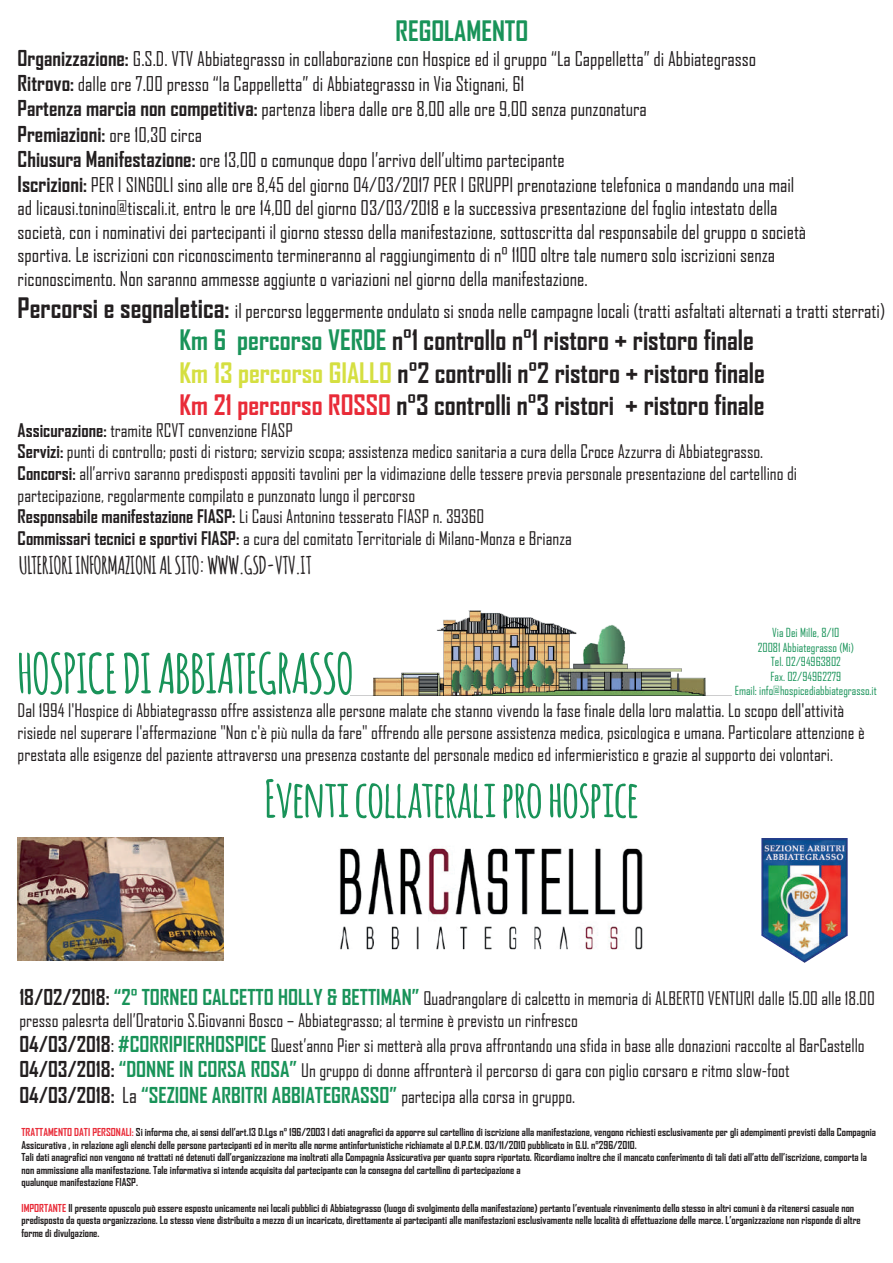
<style>
.page{position:relative;width:893px;height:1263px;background:#fff}
.page>*{position:absolute;margin:0;border:0;box-sizing:border-box;transform-origin:0 0}
.t1{font:700 54px "Amatic";color:#199359}
.t2{font:700 51px "Amatic";color:#199359}
.t3{font:700 27px/32.4px "Agency FB";color:#231f20}
.t4{font:700 27px "Agency FB";color:#199359}
.t5{font:700 24px "Amatic";color:#231f20}
.t6{font:700 21px "Agency FB";color:#199359}
.t7{font:19.5px/25.2px "Agency FB";color:#231f20}
.t8{font:18px/21.6px "Agency FB";color:#231f20}
.t9{font:12px/14.4px "Agency FB";color:#199359;text-align:center}
.t10{font:700 10.5px/12.6px "Agency FB";color:#231f20}
.s1{font-weight:700;font-size:21px}
.s2{font-weight:700;font-size:27px}
.s3{color:#199359}
.s4{color:#d5df41}
.s5{color:#e92b38}
.s6{font-weight:700}
.s7{font-weight:700;font-size:21px;color:#199359}
.s8{font-size:21px}
.s9{color:#231f20}
.s10{font-weight:400;color:#231f20}
.s11{font-weight:400;font-size:18px;color:#231f20}
</style>
<div class="page">
<img style="left:761px;top:839px;width:87px;height:123px">
<img style="left:18px;top:837px;width:205px;height:123px">
<img style="left:340px;top:848px;width:303px;height:102px">
<img style="left:373px;top:610px;width:333px;height:85px">
<h3 class="t4" style="left:396px;top:14px;width:134px">REGOLAMENTO</h3>
<p class="t7" style="left:18px;top:46px;width:778px"><span class="s1">Organizzazione:</span> G.S.D. VTV Abbiategrasso in collaborazione con Hospice ed il gruppo “La Cappelletta” di Abbiategrasso <span class="s1">Ritrovo:</span> dalle ore 7.00 presso “la Cappelletta” di Abbiategrasso in Via Stignani, 61<br><span class="s1">Partenza marcia non competitiva:</span> partenza libera dalle ore 8,00 alle ore 9,00 senza punzonatura<br><span class="s1">Premiazioni:</span> ore 10,30 circa<br><span class="s1">Chiusura Manifestazione:</span> ore 13,00 o comunque dopo l’arrivo dell’ultimo partecipante<br><span class="s1">Iscrizioni:</span> PER I SINGOLI sino alle ore 8,45 del giorno 04/03/2017 PER I GRUPPI prenotazione telefonica o mandando una mail</p>
<p class="t7" style="left:18px;top:196px;width:790px;line-height:23.4px">ad licausi.tonino@tiscali.it, entro le ore 14,00 del giorno 03/03/2018 e la successiva presentazione del foglio intestato della società, con i nominativi dei partecipanti il giorno stesso della manifestazione, sottoscritta dal responsabile del gruppo o società sportiva. Le iscrizioni con riconoscimento termineranno al raggiungimento di n° 1100 oltre tale numero solo iscrizioni senza riconoscimento. Non saranno ammesse aggiunte o variazioni nel giorno della manifestazione.</p>
<p class="t7" style="left:18px;top:298px;width:869px"><span class="s2">Percorsi e segnaletica:</span> il percorso leggermente ondulato si snoda nelle campagne locali (tratti asfaltati alternati a tratti sterrati)</p>
<h3 class="t3" style="left:180px;top:323px;width:587px"><span class="s3">Km 6 percorso VERDE</span> n°1 controllo n°1 ristoro + ristoro finale<br><span class="s4">Km 13 percorso GIALLO</span> n°2 controlli n°2 ristoro + ristoro finale<br><span class="s5">Km 21 percorso ROSSO</span> n°3 controlli n°3 ristori + ristoro finale</h3>
<p class="t8" style="left:18px;top:419px;width:781px"><span class="s6">Assicurazione:</span> tramite RCVT convenzione FIASP<br><span class="s6">Servizi:</span> punti di controllo; posti di ristoro; servizio scopa; assistenza medico sanitaria a cura della Croce Azzurra di Abbiategrasso.<br><span class="s6">Concorsi:</span> all’arrivo saranno predisposti appositi tavolini per la vidimazione delle tessere previa personale presentazione del cartellino di partecipazione, regolarmente compilato e punzonato lungo il percorso<br><span class="s6">Responsabile manifestazione FIASP:</span> Li Causi Antonino tesserato FIASP n. 39360<br><span class="s6">Commissari tecnici e sportivi FIASP:</span> a cura del comitato Territoriale di Milano-Monza e Brianza</p>
<h3 class="t5" style="left:19px;top:548px;width:294px">ULTERIORI INFORMAZIONI AL SITO: WWW.GSD-VTV.IT</h3>
<h1 class="t1" style="left:18px;top:635px;width:337px">HOSPICE DI ABBIATEGRASSO</h1>
<p class="t9" style="left:735px;top:625px;width:143px">Via Dei Mille, 8/10<br>20081 Abbiategrasso (Mi)<br>Tel. 02/94963802<br>Fax. 02/94962279<br>Email: info@hospicediabbiategrasso.it</p>
<p class="t8" style="left:18px;top:699px;width:849px">Dal 1994 l'Hospice di Abbiategrasso offre assistenza alle persone malate che stanno vivendo la fase finale della loro malattia. Lo scopo dell'attività risiede nel superare l'affermazione "Non c'è più nulla da fare" offrendo alle persone assistenza medica, psicologica e umana. Particolare attenzione è prestata alle esigenze del paziente attraverso una presenza costante del personale medico ed infermieristico e grazie al supporto dei volontari.</p>
<h2 class="t2" style="left:265px;top:762px;width:375px">Eventi collaterali pro hospice</h2>
<p class="t8" style="left:19px;top:987px;width:857px"><span class="s1">18/02/2018:</span> <span class="s7">“2° TORNEO CALCETTO HOLLY &amp; BETTIMAN”</span> Quadrangolare di calcetto in memoria di ALBERTO VENTURI dalle 15.00 alle 18.00 presso palesrta dell’Oratorio S.Giovanni Bosco – Abbiategrasso; al termine è previsto un rinfresco</p>
<p class="t8" style="left:19px;top:1032px;width:847px;line-height:25.2px"><span class="s1">04/03/2018</span><span class="s8">:</span> <span class="s7">#CORRIPIERHOSPICE</span> Quest’anno Pier si metterà alla prova affrontando una sfida in base alle donazioni raccolte al BarCastello<br><span class="s1">04/03/2018:</span> <span class="s7">“DONNE IN CORSA ROSA”</span> Un gruppo di donne affronterà il percorso di gara con piglio corsaro e ritmo slow-foot</p>
<p class="t6" style="left:19px;top:1082px;width:557px"><span class="s9">04/03/2018:</span> <span class="s10">La</span> “SEZIONE ARBITRI ABBIATEGRASSO” <span class="s11">partecipa alla corsa in gruppo.</span></p>
<p class="t10" style="left:21px;top:1125px;width:856px"><span class="s5">TRATTAMENTO DATI PERSONALI:</span> Si informa che, ai sensi dell’art.13 D.Lgs n° 196/2003 I dati anagrafici da apporre sul cartellino di iscrizione alla manifestazione, vengono richiesti esclusivamente per gli adempimenti previsti dalla Compagnia Assicurativa , in relazione agli elenchi delle persone partecipanti ed in merito alle norme antinfortunistiche richiamate al D.P.C.M. 03/11/2010 pubblicato in G.U. n°296/2010.<br>Tali dati anagrafici non vengono né trattati né detenuti dall’organizzazione ma inoltrati alla Compagnia Assicurativa per quanto sopra riportato. Ricordiamo inoltre che il mancato conferimento di tali dati all’atto dell’iscrizione, comporta la non ammissione alla manifestazione. Tale informativa si intende acquisita dal partecipante con la consegna del cartellino di partecipazione a<br>qualunque manifestazione FIASP.</p>
<p class="t10" style="left:21px;top:1201px;width:841px"><span class="s5">IMPORTANTE</span> Il presente opuscolo può essere esposto unicamente nei locali pubblici di Abbiategrasso (luogo di svolgimento della manifestazione) pertanto l’eventuale rinvenimento dello stesso in altri comuni è da ritenersi casuale non predisposto da questa organizzazione. Lo stesso viene distribuito a mezzo di un incaricato, direttamente ai partecipanti alle manifestazioni esclusivamente nelle località di effettuazione delle marce. L’organizzazione non risponde di altre forme di divulgazione.</p>
</div>
